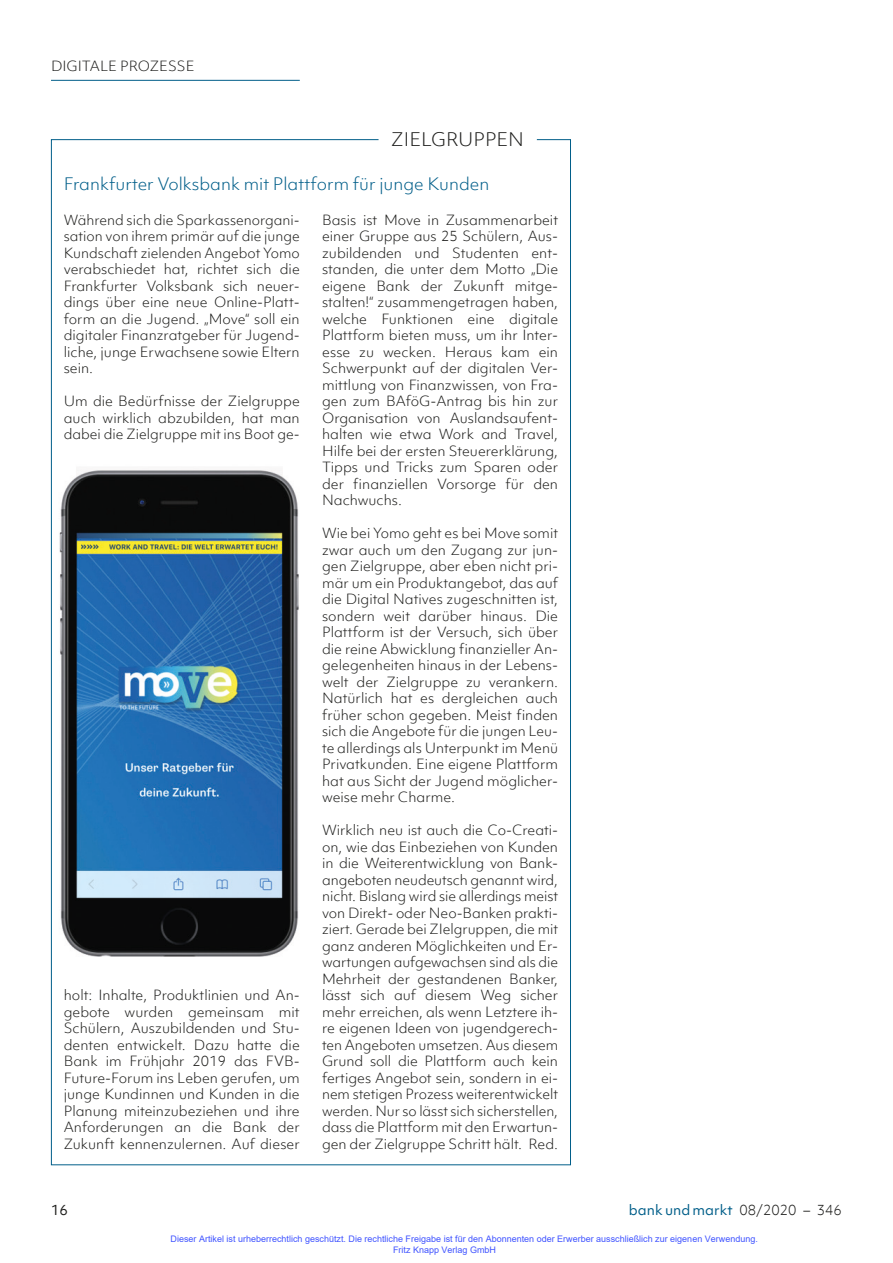
<style>
.page{position:relative;width:893px;height:1263px;background:#fff}
.page>*{position:absolute;margin:0;border:0;box-sizing:border-box;transform-origin:0 0}
.t1{font:300 18px "Objektiv Mk 1";color:#1d1d1b}
.t2{font:300 16.5px "Objektiv Mk 1";color:#005e89}
.t3{font:300 13.5px/16.5px "Objektiv Mk 1";color:#1d1d1b;text-align:justify}
.t4{font:13.5px "Objektiv Mk 1";color:#005e89}
.t5{font:13.5px "Objektiv Mk 1";color:#1d1d1b}
.t6{font:9px/10.8px "Arial";color:#4054ff}
.s1{font-weight:300;color:#1d1d1b}
</style>
<div class="page">
<hr style="left:51px;top:80px;width:249px;height:1px;background:#005e89">
<div style="left:51px;top:139px;width:520px;height:1026px;background:#fff;border:1px solid #005e89"></div>
<div style="left:379px;top:134px;width:158px;height:13px;background:#fff"></div>
<img style="left:59px;top:470px;width:240px;height:487px">
<p class="t3" style="left:51px;top:58px;width:145px">DIGITALE PROZESSE</p>
<h1 class="t1" style="left:391px;top:127px;width:134px">ZIELGRUPPEN</h1>
<p class="t2" style="left:64px;top:172px;width:427px">Frankfurter Volksbank mit Plattform für junge Kunden</p>
<p class="t3" style="left:322px;top:211px;width:238px;text-align:left">Basis ist Move in Zusammenarbeit einer Gruppe aus 25 Schülern, Aus&shy;zubildenden und Studenten ent&shy;standen, die unter dem Motto „Die eigene Bank der Zukunft mitge&shy;stalten!“ zusammengetragen haben, welche Funktionen eine digitale<br>Plattform bieten muss, um ihr Inter&shy;esse zu wecken. Heraus kam ein<br>Schwerpunkt auf der digitalen Ver&shy;mittlung von Finanzwissen, von Fra&shy;gen zum BAföG-Antrag bis hin zur<br>Organisation von Auslandsaufent&shy;halten wie etwa Work and Travel,<br>Hilfe bei der ersten Steuererklärung,<br>Tipps und Tricks zum Sparen oder der finanziellen Vorsorge für den<br>Nachwuchs.</p>
<p class="t3" style="left:322px;top:525px;width:238px">Wie bei Yomo geht es bei Move somit zwar auch um den Zugang zur jun&shy;gen Zielgruppe, aber eben nicht pri&shy;mär um ein Produktangebot, das auf die Digital Natives zugeschnitten ist, sondern weit darüber hinaus. Die Plattform ist der Versuch, sich über die reine Abwicklung finanzieller An&shy;gelegenheiten hinaus in der Lebens&shy;welt der Zielgruppe zu verankern.<br>Natürlich hat es dergleichen auch früher schon gegeben. Meist finden sich die Angebote für die jungen Leu&shy;te allerdings als Unterpunkt im Menü Privatkunden. Eine eigene Plattform hat aus Sicht der Jugend möglicher&shy;weise mehr Charme.</p>
<p class="t3" style="left:322px;top:822px;width:238px;text-align:left">Wirklich neu ist auch die Co-Creati&shy;on, wie das Einbeziehen von Kunden in die Weiterentwicklung von Bank&shy;angeboten neudeutsch genannt wird, nicht. Bislang wird sie allerdings meist von Direkt- oder Neo-Banken prakti&shy;ziert. Gerade bei ZIelgruppen, die mit ganz anderen Möglichkeiten und Er&shy;wartungen aufgewachsen sind als die Mehrheit der gestandenen Banker, lässt sich auf diesem Weg sicher mehr erreichen, als wenn Letztere ih&shy;re eigenen Ideen von jugendgerech&shy;ten Angeboten umsetzen. Aus diesem Grund soll die Plattform auch kein fertiges Angebot sein, sondern in ei&shy;nem stetigen Prozess weiterentwickelt werden. Nur so lässt sich sicherstellen, dass die Plattform mit den Erwartun&shy;gen der Zielgruppe Schritt hält. Red.</p>
<p class="t3" style="left:64px;top:211px;width:238px">Während sich die Sparkassenorgani&shy;sation von ihrem primär auf die junge Kundschaft zielenden Angebot Yomo verabschiedet hat, richtet sich die Frankfurter Volksbank sich neuer&shy;dings über eine neue Online-Platt&shy;form an die Jugend. „Move“ soll ein digitaler Finanzratgeber für Jugend&shy;liche, junge Erwachsene sowie Eltern sein.</p>
<p class="t3" style="left:64px;top:393px;width:238px">Um die Bedürfnisse der Zielgruppe auch wirklich abzubilden, hat man dabei die Zielgruppe mit ins Boot ge-</p>
<p class="t3" style="left:64px;top:987px;width:238px;text-align:left">holt: Inhalte, Produktlinien und An&shy;gebote wurden gemeinsam mit Schülern, Auszubildenden und Stu&shy;denten entwickelt. Dazu hatte die Bank im Frühjahr 2019 das FVB-Future-Forum ins Leben gerufen, um junge Kundinnen und Kunden in die Planung miteinzubeziehen und ihre Anforderungen an die Bank der Zukunft kennenzulernen. Auf dieser</p>
<p class="t5" style="left:51px;top:1200px;width:18px">16</p>
<p class="t4" style="left:629px;top:1200px;width:215px">bank und markt <span class="s1">08/2020 – 346</span></p>
<p class="t6" style="left:393px;top:1233px;width:366px;text-indent:-223px">Dieser Artikel ist urheberrechtlich geschützt. Die rechtliche Freigabe ist für den Abonnenten oder Erwerber ausschließlich zur eigenen Verwendung.<br>Fritz Knapp Verlag GmbH</p>
</div>
